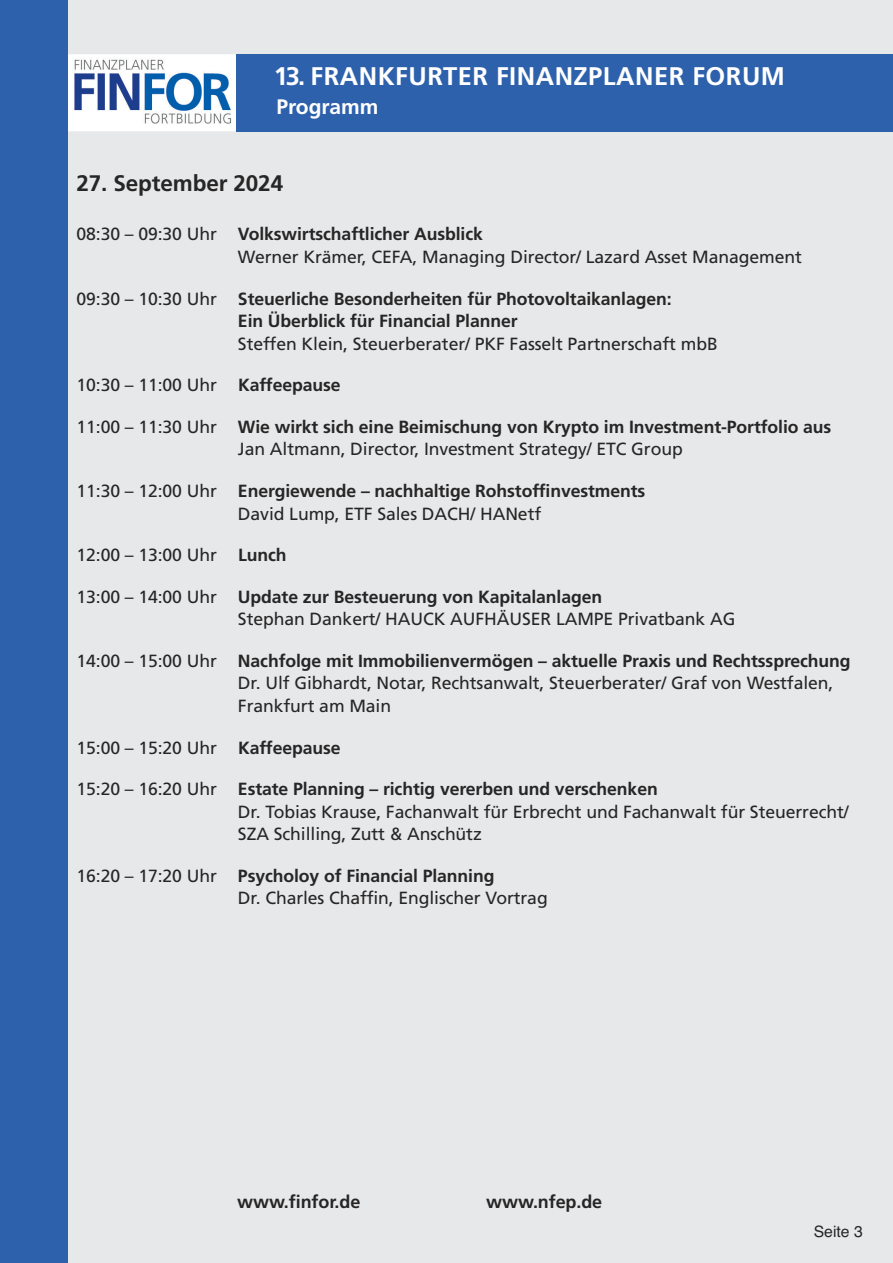
<style>
.page{position:relative;width:893px;height:1263px;background:#fff}
.page>*{position:absolute;margin:0;border:0;box-sizing:border-box;transform-origin:0 0}
.t1{font:700 25.5px "Frutiger";letter-spacing:.02em;color:#fff}
.t2{font:700 22.5px "Frutiger";letter-spacing:-.005em;color:#272627}
.t3{font:700 21px "Frutiger";color:#fff}
.t4{font:700 18px "Frutiger";letter-spacing:-.005em;color:#272627}
.t5{font:17.7px/22.5px "Frutiger";letter-spacing:-.005em;color:#272627}
.t6{font:700 17.7px/22.5px "Frutiger";letter-spacing:-.005em;color:#272627;text-align:center}
.t7{font:15.75px "Helvetica";color:#272627}
.s1{font-weight:700}
.s2{font-weight:400}
</style>
<div class="page">
<div style="left:58px;top:0;width:835px;height:1263px;background:#e7e8e9"></div>
<img style="left:69px;top:57px;width:164px;height:71px">
<div style="left:66px;top:54px;width:170px;height:77px;border:2px solid #fff"></div>
<div style="left:0;top:0;width:68px;height:1263px;background:#2e61ac"></div>
<div style="left:236px;top:54px;width:657px;height:77px;background:#2e61ac"></div>
<h1 class="t1" style="left:274px;top:66px;width:513px">13. FRANKFURTER FINANZPLANER FORUM</h1>
<p class="t3" style="left:276px;top:98px;width:104px">Programm</p>
<p class="t2" style="left:77px;top:174px;width:208px">27. September 2024</p>
<p class="t5" style="left:238px;top:224px;width:566px;text-indent:-161px">08:30 – 09:30 Uhr <span class="s1">Volkswirtschaftlicher Ausblick<br></span>Werner Krämer, CEFA, Managing Director/ Lazard Asset Management</p>
<p class="t6" style="left:77px;top:289px;width:597px"><span class="s2">09:30 – 10:30 Uhr</span> Steuerliche Besonderheiten für Photovoltaikanlagen:<br>Ein Überblick für Financial Planner</p>
<p class="t5" style="left:238px;top:334px;width:481px">Steffen Klein, Steuerberater/ PKF Fasselt Partnerschaft mbB</p>
<p class="t5" style="left:77px;top:375px;width:266px">10:30 – 11:00 Uhr <span class="s1">Kaffeepause</span></p>
<p class="t5" style="left:238px;top:417px;width:595px;text-indent:-161px">11:00 – 11:30 Uhr <span class="s1">Wie wirkt sich eine Beimischung von Krypto im Investment-Portfolio aus<br></span>Jan Altmann, Director, Investment Strategy/ ETC Group</p>
<p class="t5" style="left:238px;top:481px;width:409px;text-indent:-161px">11:30 – 12:00 Uhr <span class="s1">Energiewende – nachhaltige Rohstoffinvestments<br></span>David Lump, ETF Sales DACH/ HANetf</p>
<p class="t5" style="left:77px;top:545px;width:212px">12:00 – 13:00 Uhr <span class="s1">Lunch</span></p>
<p class="t5" style="left:238px;top:587px;width:499px;text-indent:-161px">13:00 – 14:00 Uhr <span class="s1">Update zur Besteuerung von Kapitalanlagen<br></span>Stephan Dankert/ HAUCK AUFHÄUSER LAMPE Privatbank AG</p>
<p class="t5" style="left:238px;top:651px;width:614px;text-indent:-161px">14:00 – 15:00 Uhr <span class="s1">Nachfolge mit Immobilienvermögen – aktuelle Praxis und Rechtssprechung<br></span>Dr. Ulf Gibhardt, Notar, Rechtsanwalt, Steuerberater/ Graf von Westfalen,<br>Frankfurt am Main</p>
<p class="t5" style="left:77px;top:738px;width:266px">15:00 – 15:20 Uhr <span class="s1">Kaffeepause</span></p>
<p class="t5" style="left:238px;top:779px;width:612px;text-indent:-161px">15:20 – 16:20 Uhr <span class="s1">Estate Planning – richtig vererben und verschenken<br></span>Dr. Tobias Krause, Fachanwalt für Erbrecht und Fachanwalt für Steuerrecht/<br>SZA Schilling, Zutt &amp; Anschütz</p>
<p class="t5" style="left:238px;top:866px;width:311px;text-indent:-161px">16:20 – 17:20 Uhr <span class="s1">Psycholoy of Financial Planning<br></span>Dr. Charles Chaffin, Englischer Vortrag</p>
<p class="t4" style="left:237px;top:1195px;width:125px">www.finfor.de</p>
<p class="t4" style="left:486px;top:1195px;width:118px">www.nfep.de</p>
<p class="t7" style="left:814px;top:1222px;width:51px">Seite 3</p>
</div>
